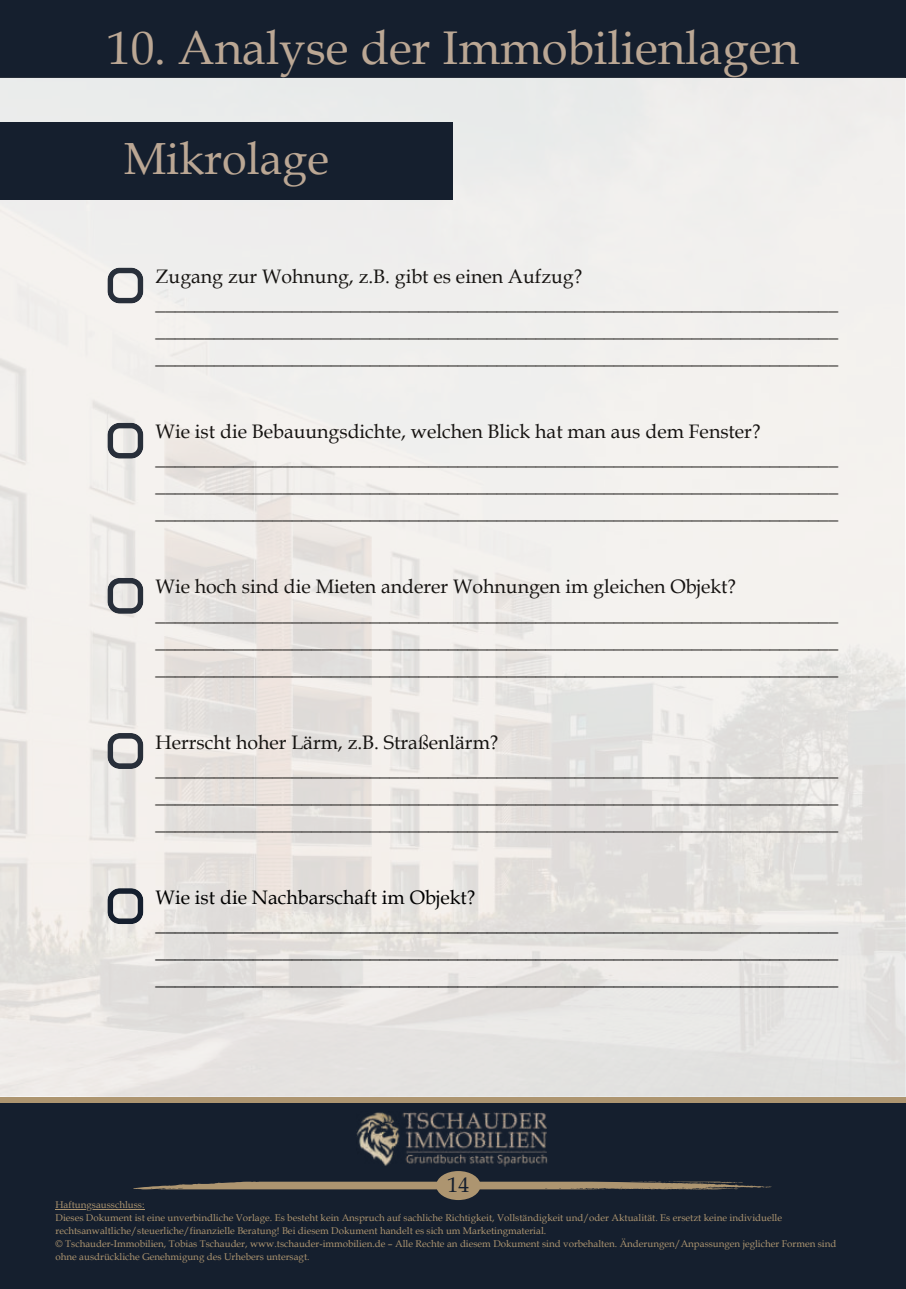
<style>
.page{position:relative;width:906px;height:1289px;background:#fff}
.page>*{position:absolute;margin:0;border:0;box-sizing:border-box;transform-origin:0 0}
.t1{font:47.25px "Book Antiqua";color:#bba794}
.t2{font:45px "Book Antiqua";color:#bba794}
.t3{font:21.45px "Book Antiqua";color:#151f2e}
.t4{font:19.5px/27px "Book Antiqua";color:#000}
.t5{font:9.75px/13px "Book Antiqua";color:#ad9570}
</style>
<div class="page">
<div style="left:0;top:0;width:906px;height:77px;background:#151f2e"></div>
<div style="left:0;top:77px;width:905px;height:1018px;background:linear-gradient(to bottom,#f2f1ef,#e6e3e0)"></div>
<div style="left:0;top:123px;width:453px;height:77px;background:#151f2e"></div>
<div style="left:0;top:1102px;width:906px;height:186px;background:#151f2e"></div>
<div style="left:0;top:1096px;width:906px;height:6px;background:#ad9570"></div>
<img style="left:356px;top:1111px;width:192px;height:55px">
<svg style="left:133px;top:1181px;width:638px;height:9px;background:#7f715c"></svg>
<div style="left:436px;top:1170px;width:44px;height:29px;background:#ad9570;border-radius:50%"></div>
<svg style="left:107px;top:888px;width:36px;height:35px"></svg>
<hr style="left:55px;top:1208px;width:89px;height:1px;background:#ad9570">
<h1 class="t1" style="left:107px;top:15px;width:693px">10. Analyse der Immobilienlagen</h1>
<h2 class="t2" style="left:124px;top:128px;width:207px">Mikrolage</h2>
<p class="t4" style="left:156px;top:262px;width:684px">Zugang zur Wohnung, z.B. gibt es einen Aufzug? ______________________________________________________________________ ______________________________________________________________________ ______________________________________________________________________</p>
<p class="t4" style="left:156px;top:417px;width:684px">Wie ist die Bebauungsdichte, welchen Blick hat man aus dem Fenster? ______________________________________________________________________ ______________________________________________________________________ ______________________________________________________________________</p>
<p class="t4" style="left:156px;top:573px;width:684px">Wie hoch sind die Mieten anderer Wohnungen im gleichen Objekt? ______________________________________________________________________ ______________________________________________________________________ ______________________________________________________________________</p>
<p class="t4" style="left:156px;top:728px;width:684px">Herrscht hoher Lärm, z.B. Straßenlärm? ______________________________________________________________________ ______________________________________________________________________ ______________________________________________________________________</p>
<p class="t4" style="left:156px;top:883px;width:684px">Wie ist die Nachbarschaft im Objekt? ______________________________________________________________________ ______________________________________________________________________ ______________________________________________________________________</p>
<p class="t3" style="left:447px;top:1169px;width:23px">14</p>
<p class="t5" style="left:55px;top:1197px;width:782px">Haftungsausschluss:<br>Dieses Dokument ist eine unverbindliche Vorlage. Es besteht kein Anspruch auf sachliche Richtigkeit, Vollständigkeit und/oder Aktualität. Es ersetzt keine individuelle rechtsanwaltliche/steuerliche/finanzielle Beratung! Bei diesem Dokument handelt es sich um Marketingmaterial.<br>© Tschauder-Immobilien, Tobias Tschauder, www.tschauder-immobilien.de – Alle Rechte an diesem Dokument sind vorbehalten. Änderungen/Anpassungen jeglicher Formen sind ohne ausdrückliche Genehmigung des Urhebers untersagt.</p>
</div>
